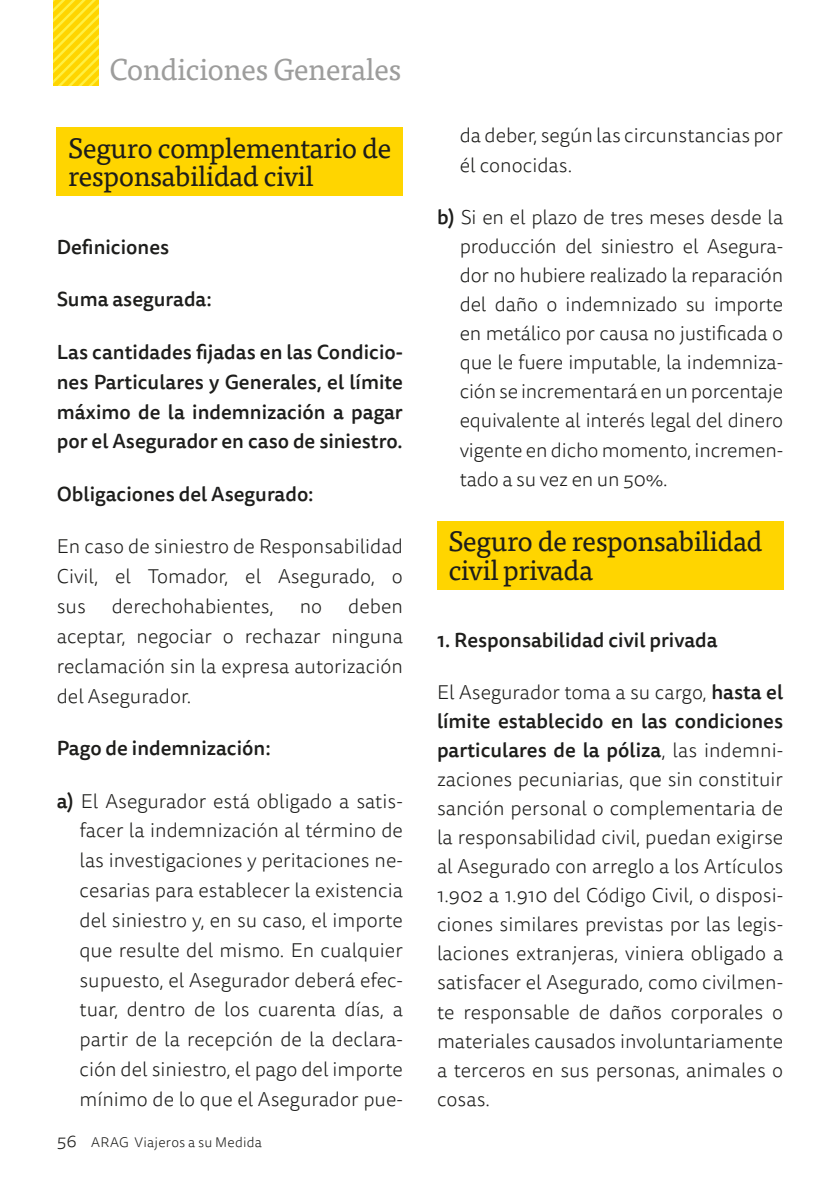
<style>
.page{position:relative;width:840px;height:1191px;background:#fff}
.page>*{position:absolute;margin:0;border:0;box-sizing:border-box;transform-origin:0 0}
.t1{font:30px "Tisa Pro";letter-spacing:-.02em;color:#9d9d9c}
.t2{font:28px/28px "Tisa Pro";letter-spacing:-.02em;color:#1d1d1b}
.t3{font:300 20px/29px "Tisa Sans Pro";color:#1d1d1b;text-align:justify}
.t4{font:500 20px/29.8px "Tisa Sans Pro";color:#1d1d1b;text-align:justify}
.t5{font:300 14px "Tisa Sans Pro";letter-spacing:.015em;color:#1d1d1b}
.s1{font-weight:500}
.s2{font-size:18px}
</style>
<div class="page">
<svg style="left:53px;top:0;width:46px;height:85px;background:#ffdd15"></svg>
<div style="left:57px;top:128px;width:346px;height:68px;background:#ffd500"></div>
<div style="left:437px;top:521px;width:345px;height:68px;background:#ffd500"></div>
<h1 class="t1" style="left:110px;top:47px;width:293px">Condiciones Generales</h1>
<h2 class="t2" style="left:68px;top:132px;width:325px">Seguro complementario de responsabilidad civil</h2>
<p class="t4" style="left:57px;top:232px;width:114px">Definiciones</p>
<p class="t4" style="left:57px;top:285px;width:157px">Suma asegurada:</p>
<p class="t4" style="left:57px;top:337px;width:347px">Las cantidades fijadas en las Condicio&shy;nes Particulares y Generales, el límite máximo de la indemnización a pagar por el Asegurador en caso de siniestro.</p>
<p class="t4" style="left:57px;top:479px;width:258px">Obligaciones del Asegurado:</p>
<p class="t3" style="left:57px;top:532px;width:347px;line-height:29.8px">En caso de siniestro de Responsabilidad Civil, el Tomador, el Asegurado, o sus</p>
<p class="t3" style="left:57px;top:592px;width:347px;line-height:29.8px;text-indent:291px">deben aceptar, negociar o rechazar ninguna reclamación sin la expresa autorización del Asegurador.</p>
<p class="t4" style="left:57px;top:733px;width:215px">Pago de indemnización:</p>
<p class="t3" style="left:79px;top:786px;width:325px;line-height:29.8px;text-indent:-23px"><span class="s1">a)</span> El Asegurador está obligado a satis&shy;facer la indemnización al término de las investigaciones y peritaciones ne&shy;cesarias para establecer la existencia del siniestro y, en su caso, el importe que resulte del mismo. En cualquier supuesto, el Asegurador deberá efec&shy;tuar, dentro de los cuarenta días, a partir de la recepción de la declara&shy;ción del siniestro, el pago del importe mínimo de lo que el Asegurador pue-</p>
<p class="t3" style="left:112px;top:592px;width:163px">derechohabientes,</p>
<p class="t3" style="left:299px;top:592px;width:24px">no</p>
<p class="t5" style="left:57px;top:1133px;width:207px"><span class="s2">56</span> ARAG Viajeros a su Medida</p>
<p class="t3" style="left:459px;top:121px;width:325px;line-height:29.8px">da deber, según las circunstancias por él conocidas.</p>
<p class="t3" style="left:459px;top:203px;width:325px;text-indent:-23px"><span class="s1">b)</span> Si en el plazo de tres meses desde la producción del siniestro el Asegura&shy;dor no hubiere realizado la reparación del daño o indemnizado su importe en metálico por causa no justificada o que le fuere imputable, la indemniza&shy;ción se incrementará en un porcentaje equivalente al interés legal del dinero vigente en dicho momento, incremen&shy;tado a su vez en un 50%.</p>
<h2 class="t2" style="left:448px;top:526px;width:315px">Seguro de responsabilidad civil privada</h2>
<p class="t4" style="left:437px;top:625px;width:282px">1. Responsabilidad civil privada</p>
<p class="t3" style="left:437px;top:678px;width:347px">El Asegurador toma a su cargo, <span class="s1">hasta el límite establecido en las condiciones particulares de la póliza</span>, las indemni&shy;zaciones pecuniarias, que sin constituir sanción personal o complementaria de la responsabilidad civil, puedan exigirse al Asegurado con arreglo a los Artículos 1.902 a 1.910 del Código Civil, o disposi&shy;ciones similares previstas por las legis&shy;laciones extranjeras, viniera obligado a satisfacer el Asegurado, como civilmen&shy;te responsable de daños corporales o materiales causados involuntariamente a terceros en sus personas, animales o cosas.</p>
</div>
